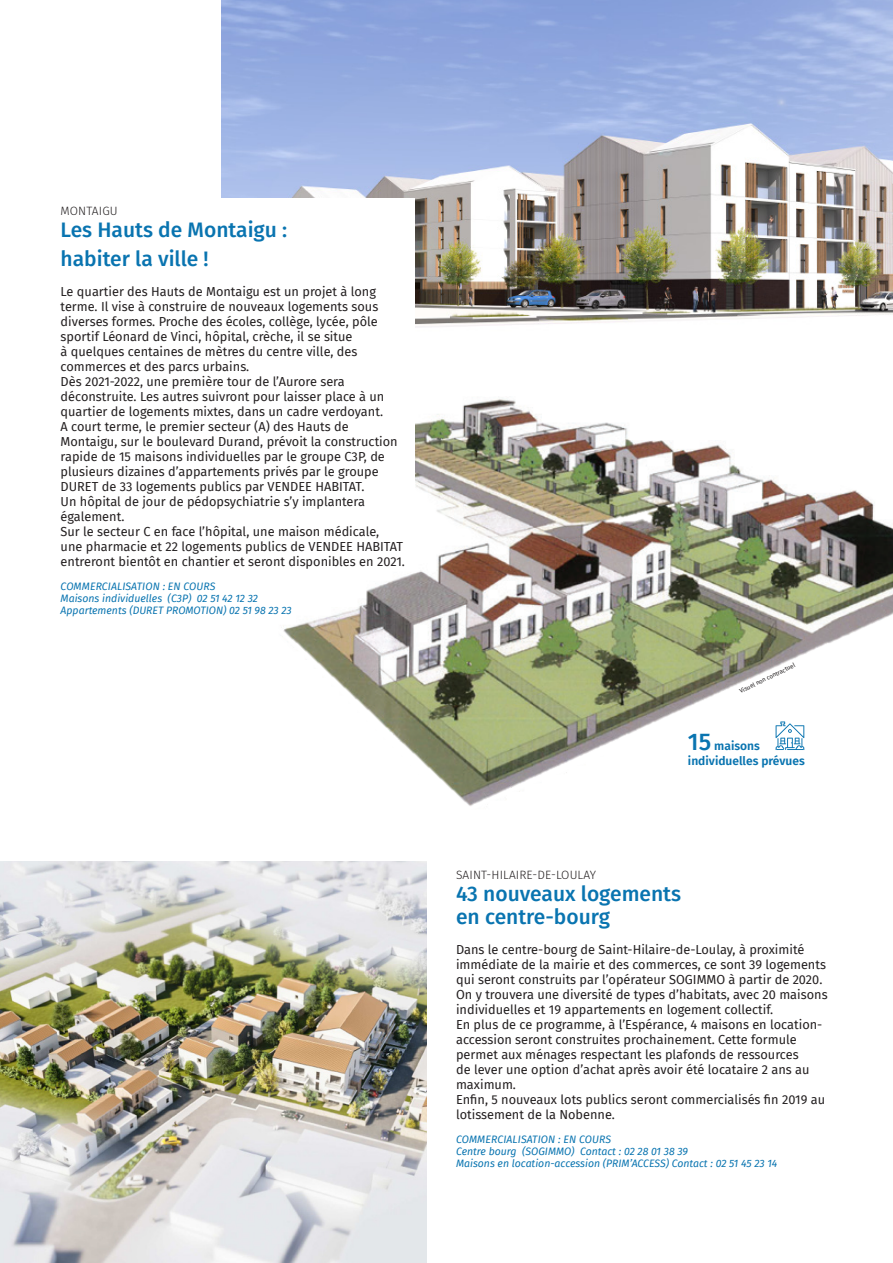
<style>
.page{position:relative;width:893px;height:1263px;background:#fff}
.page>*{position:absolute;margin:0;border:0;box-sizing:border-box;transform-origin:0 0}
.t1{font:500 21px "Fira Sans";color:#0974b0}
.t2{font:12.75px/15px "Fira Sans";color:#231f20}
.t3{font:300 12px "Fira Sans";letter-spacing:.01em;color:#231f20}
.t4{font:600 12px "Fira Sans";color:#0974b0}
.t5{font:italic 10.5px "Fira Sans";color:#0974b0}
.t6{font:6px "Fira Sans";color:#231f20}
.s1{font-weight:500;font-size:24px}
</style>
<div class="page">
<img style="left:222px;top:0;width:671px;height:318px">
<img style="left:283px;top:318px;width:610px;height:488px">
<div style="left:49px;top:198px;width:366px;height:347px;background:#fff"></div>
<img style="left:0;top:862px;width:426px;height:401px">
<svg style="left:776px;top:721px;width:28px;height:29px"></svg>
<p class="t3" style="left:61px;top:202px;width:59px">MONTAIGU</p>
<p class="t1" style="left:61px;top:213px;width:228px">Les Hauts de Montaigu :</p>
<p class="t1" style="left:61px;top:242px;width:150px">habiter la ville !</p>
<p class="t2" style="left:61px;top:284px;width:319px">Le quartier des Hauts de Montaigu est un projet à long terme. Il vise à construire de nouveaux logements sous diverses formes. Proche des écoles, collège, lycée, pôle sportif Léonard de Vinci, hôpital, crèche, il se situe<br>à quelques centaines de mètres du centre ville, des commerces et des parcs urbains.</p>
<p class="t2" style="left:61px;top:374px;width:325px">Dès 2021-2022, une première tour de l’Aurore sera déconstruite. Les autres suivront pour laisser place à un quartier de logements mixtes, dans un cadre verdoyant.</p>
<p class="t2" style="left:61px;top:419px;width:339px">A court terme, le premier secteur (A) des Hauts de Montaigu, sur le boulevard Durand, prévoit la construction rapide de 15 maisons individuelles par le groupe C3P, de plusieurs dizaines d’appartements privés par le groupe DURET de 33 logements publics par VENDEE HABITAT.<br>Un hôpital de jour de pédopsychiatrie s’y implantera également.</p>
<p class="t2" style="left:61px;top:524px;width:346px">Sur le secteur C en face l’hôpital, une maison médicale,<br>une pharmacie et 22 logements publics de VENDEE HABITAT entreront bientôt en chantier et seront disponibles en 2021.</p>
<p class="t5" style="left:61px;top:578px;width:156px">COMMERCIALISATION : EN COURS</p>
<p class="t5" style="left:61px;top:590px;width:199px">Maisons individuelles (C3P) 02 51 42 12 32</p>
<p class="t5" style="left:61px;top:602px;width:233px">Appartements (DURET PROMOTION) 02 51 98 23 23</p>
<p class="t6" style="left:738px;top:687px;width:62px;rotate:-26deg">Visuel non contractuel</p>
<p class="t4" style="left:688px;top:736px;width:73px"><span class="s1">15</span> maisons</p>
<p class="t4" style="left:688px;top:751px;width:118px">individuelles prévues</p>
<p class="t3" style="left:456px;top:866px;width:142px">SAINT-HILAIRE-DE-LOULAY</p>
<p class="t1" style="left:456px;top:877px;width:227px">43 nouveaux logements</p>
<p class="t1" style="left:456px;top:899px;width:156px">en centre-bourg</p>
<p class="t2" style="left:456px;top:941px;width:371px">Dans le centre-bourg de Saint-Hilaire-de-Loulay, à proximité immédiate de la mairie et des commerces, ce sont 39 logements qui seront construits par l’opérateur SOGIMMO à partir de 2020.</p>
<p class="t2" style="left:456px;top:986px;width:373px">On y trouvera une diversité de types d’habitats, avec 20 maisons individuelles et 19 appartements en logement collectif.</p>
<p class="t2" style="left:456px;top:1016px;width:368px">En plus de ce programme, à l’Espérance, 4 maisons en location&shy;accession seront construites prochainement. Cette formule permet aux ménages respectant les plafonds de ressources<br>de lever une option d’achat après avoir été locataire 2 ans au maximum.</p>
<p class="t2" style="left:456px;top:1091px;width:371px">Enfin, 5 nouveaux lots publics seront commercialisés fin 2019 au lotissement de la Nobenne.</p>
<p class="t5" style="left:456px;top:1131px;width:156px">COMMERCIALISATION : EN COURS</p>
<p class="t5" style="left:456px;top:1143px;width:233px">Centre bourg (SOGIMMO) Contact : 02 28 01 38 39</p>
<p class="t5" style="left:456px;top:1155px;width:323px">Maisons en location-accession (PRIM’ACCESS) Contact : 02 51 45 23 14</p>
</div>
